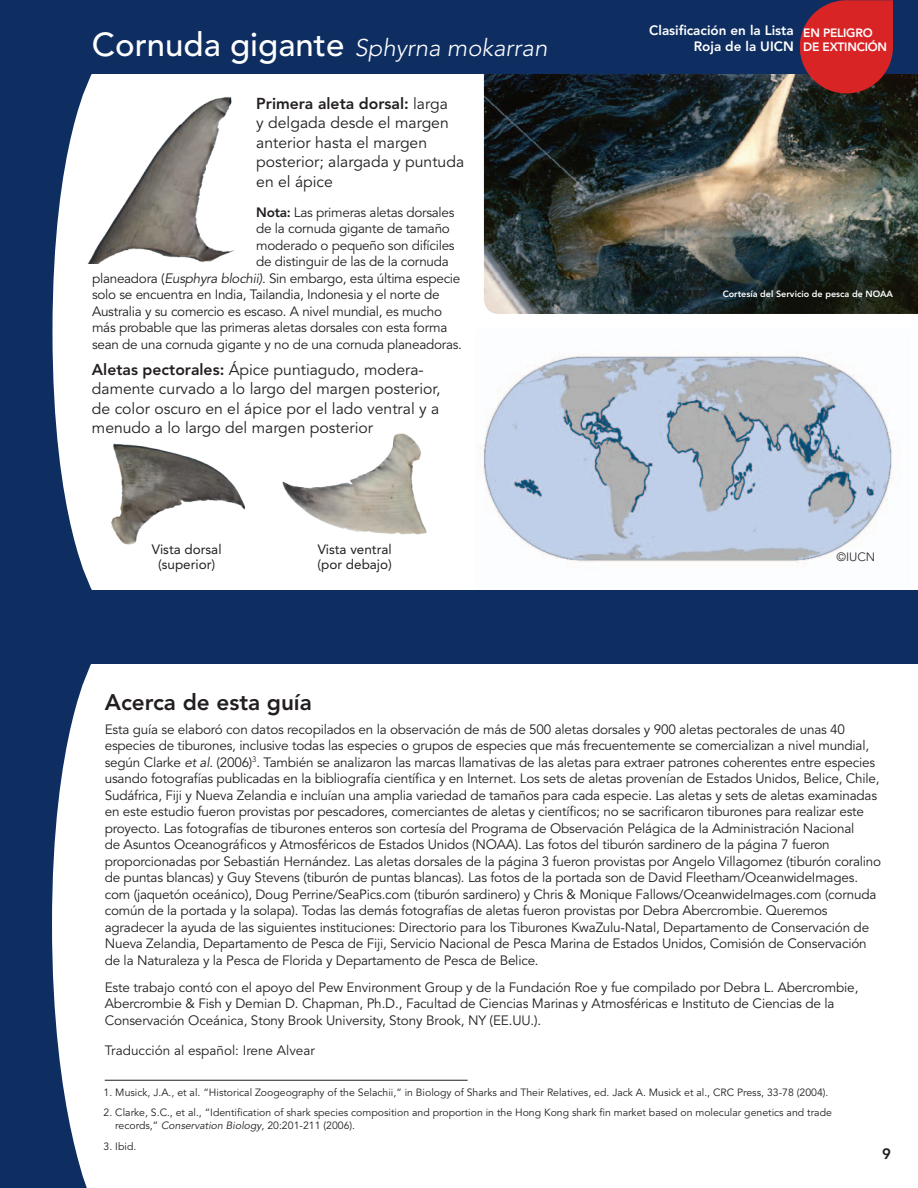
<style>
.page{position:relative;width:918px;height:1188px;background:#fff}
.page>*{position:absolute;margin:0;border:0;box-sizing:border-box;transform-origin:0 0}
.t1{font:italic 300 24px "Avenir LT Std";color:#fff}
.t2{font:800 22.5px "Avenir LT Std";color:#231f20}
.t3{font:15.75px/19.5px "Avenir LT Std";color:#231f20}
.t4{font:800 15px "Avenir LT Std";color:#231f20}
.t5{font:13.5px/16.5px "Avenir LT Std";letter-spacing:-.015em;color:#231f20}
.t6{font:13.5px/15px "Avenir LT Std";color:#231f20;text-align:center}
.t7{font:800 13.5px/16.2px "Avenir LT Std";color:#fff;text-align:right}
.t8{font:800 12px/14.4px "Avenir LT Std";letter-spacing:-.02em;color:#fff}
.t9{font:300 12px "Avenir LT Std";color:#231f20}
.t10{font:10.5px/13.5px "Avenir LT Std";color:#231f20}
.t11{font:800 9px "Avenir LT Std";color:#fff}
.s1{font-weight:500;font-style:normal;font-size:33px}
.s2{font-weight:800}
.s3{font-style:italic}
</style>
<div class="page">
<img style="left:481px;top:352px;width:412px;height:211px">
<img style="left:484px;top:73px;width:434px;height:241px">
<div style="left:0;top:0;width:918px;height:73px;background:#0e2e62"></div>
<div style="left:0;top:590px;width:918px;height:74px;background:#0e2e62"></div>
<svg style="left:0;top:73px;width:92px;height:517px;fill:#0e2e62"></svg>
<svg style="left:0;top:664px;width:91px;height:524px;fill:#0e2e62"></svg>
<img style="left:80px;top:77px;width:154px;height:187px">
<img style="left:111px;top:443px;width:135px;height:102px">
<img style="left:282px;top:433px;width:145px;height:102px">
<svg style="left:800px;top:0;width:93px;height:93px;background:#ba2429"></svg>
<hr style="left:105px;top:1080px;width:363px;height:1px;background:#231f20">
<p class="t7" style="left:649px;top:22px;width:146px">Clasificación en la Lista<br>Roja de la UICN</p>
<h1 class="t1" style="left:92px;top:33px;width:457px"><span class="s1">Cornuda gigante</span> Sphyrna mokarran</h1>
<p class="t8" style="left:803px;top:26px;width:85px">EN PELIGRO<br>DE EXTINCIÓN</p>
<p class="t3" style="left:256px;top:94px;width:209px"><span class="s2">Primera aleta dorsal:</span> larga<br>y delgada desde el margen anterior hasta el margen posterior; alargada y puntuda en el ápice</p>
<p class="t5" style="left:256px;top:204px;width:200px"><span class="s2">Nota:</span> Las primeras aletas dorsales</p>
<p class="t5" style="left:256px;top:221px;width:195px">de la cornuda gigante de tamaño</p>
<p class="t5" style="left:256px;top:237px;width:200px">moderado o pequeño son difíciles</p>
<p class="t5" style="left:256px;top:254px;width:194px">de distinguir de las de la cornuda</p>
<p class="t5" style="left:92px;top:270px;width:370px">planeadora (<span class="s3">Eusphyra blochii)</span>. Sin embargo, esta última especie</p>
<p class="t5" style="left:92px;top:287px;width:349px">solo se encuentra en India, Tailandia, Indonesia y el norte de</p>
<p class="t5" style="left:92px;top:303px;width:351px">Australia y su comercio es escaso. A nivel mundial, es mucho</p>
<p class="t5" style="left:92px;top:320px;width:357px">más probable que las primeras aletas dorsales con esta forma</p>
<p class="t5" style="left:92px;top:336px;width:371px">sean de una cornuda gigante y no de una cornuda planeadoras.</p>
<p class="t3" style="left:92px;top:360px;width:350px"><span class="s2">Aletas pectorales:</span> Ápice puntiagudo, modera&shy;damente curvado a lo largo del margen posterior, de color oscuro en el ápice por el lado ventral y a menudo a lo largo del margen posterior</p>
<p class="t6" style="left:152px;top:542px;width:71px">Vista dorsal (superior)</p>
<p class="t6" style="left:317px;top:542px;width:76px;text-align:left">Vista ventral (por debajo)</p>
<p class="t11" style="left:723px;top:288px;width:172px">Cortesía del Servicio de pesca de NOAA</p>
<p class="t9" style="left:836px;top:550px;width:40px">©IUCN</p>
<h2 class="t2" style="left:105px;top:689px;width:209px">Acerca de esta guía</h2>
<p class="t5" style="left:105px;top:721px;width:778px">Esta guía se elaboró con datos recopilados en la observación de más de 500 aletas dorsales y 900 aletas pectorales de unas 40 especies de tiburones, inclusive todas las especies o grupos de especies que más frecuentemente se comercializan a nivel mundial, según Clarke <span class="s3">et al</span>. (2006)<sup>3</sup>. También se analizaron las marcas llamativas de las aletas para extraer patrones coherentes entre especies usando fotografías publicadas en la bibliografía científica y en Internet. Los sets de aletas provenían de Estados Unidos, Belice, Chile, Sudáfrica, Fiji y Nueva Zelandia e incluían una amplia variedad de tamaños para cada especie. Las aletas y sets de aletas examinadas en este estudio fueron provistas por pescadores, comerciantes de aletas y científicos; no se sacrificaron tiburones para realizar este proyecto. Las fotografías de tiburones enteros son cortesía del Programa de Observación Pelágica de la Administración Nacional<br>de Asuntos Oceanográficos y Atmosféricos de Estados Unidos (NOAA). Las fotos del tiburón sardinero de la página 7 fueron proporcionadas por Sebastián Hernández. Las aletas dorsales de la página 3 fueron provistas por Angelo Villagomez (tiburón coralino de puntas blancas) y Guy Stevens (tiburón de puntas blancas). Las fotos de la portada son de David Fleetham/OceanwideImages. com (jaquetón oceánico), Doug Perrine/SeaPics.com (tiburón sardinero) y Chris &amp; Monique Fallows/OceanwideImages.com (cornuda común de la portada y la solapa). Todas las demás fotografías de aletas fueron provistas por Debra Abercrombie. Queremos agradecer la ayuda de las siguientes instituciones: Directorio para los Tiburones KwaZulu-Natal, Departamento de Conservación de Nueva Zelandia, Departamento de Pesca de Fiji, Servicio Nacional de Pesca Marina de Estados Unidos, Comisión de Conservación de la Naturaleza y la Pesca de Florida y Departamento de Pesca de Belice.</p>
<p class="t5" style="left:105px;top:979px;width:755px">Este trabajo contó con el apoyo del Pew Environment Group y de la Fundación Roe y fue compilado por Debra L. Abercrombie,<br>Abercrombie &amp; Fish y Demian D. Chapman, Ph.D., Facultad de Ciencias Marinas y Atmosféricas e Instituto de Ciencias de la<br>Conservación Oceánica, Stony Brook University, Stony Brook, NY (EE.UU.).</p>
<p class="t5" style="left:105px;top:1042px;width:212px">Traducción al español: Irene Alvear</p>
<p class="t10" style="left:104px;top:1086px;width:726px">1. Musick, J.A., et al. “Historical Zoogeography of the Selachii,” in Biology of Sharks and Their Relatives, ed. Jack A. Musick et al., CRC Press, 33-78 (2004).</p>
<p class="t10" style="left:115px;top:1106px;width:718px;text-indent:-12px">2. Clarke, S.C., et al., “Identification of shark species composition and proportion in the Hong Kong shark fin market based on molecular genetics and trade records,” <span class="s3">Conservation Biology</span>, 20:201-211 (2006).</p>
<p class="t10" style="left:104px;top:1140px;width:34px">3. Ibid.</p>
<p class="t4" style="left:882px;top:1145px;width:10px">9</p>
</div>
